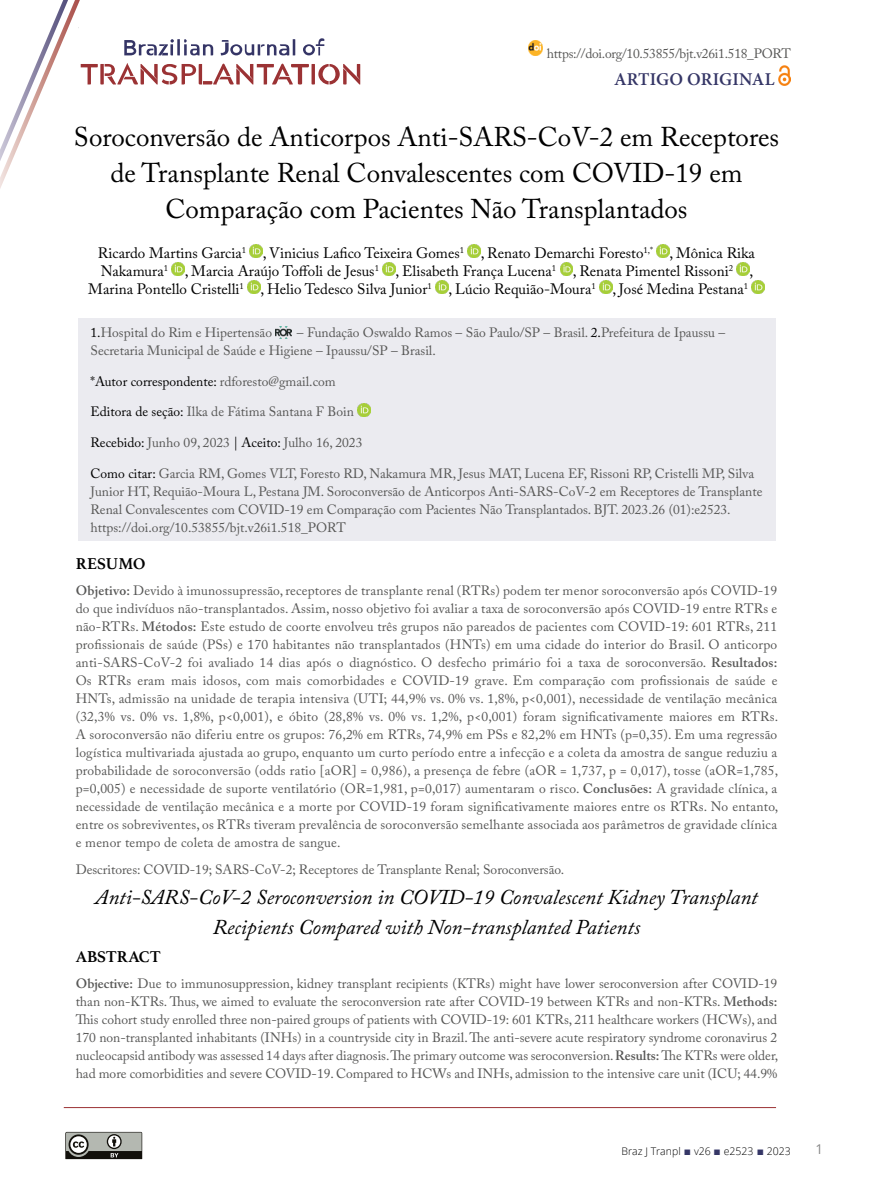
<style>
.page{position:relative;width:893px;height:1191px;background:#fff}
.page>*{position:absolute;margin:0;border:0;box-sizing:border-box;transform-origin:0 0}
.t1{font:27px/36px "Adobe Caslon Pro";color:#000;text-align:center}
.t2{font:italic 21px/30px "Adobe Caslon Pro";color:#000;text-align:center}
.t3{font:600 18px "Minion Pro";letter-spacing:.01em;color:#353666}
.t4{font:700 16.5px "Athelas";color:#000}
.t5{font:15px "Adobe Caslon Pro";color:#000}
.t6{font:13.5px/18px "Adobe Caslon Pro";color:#575756}
.t7{font:13.5px "Adobe Caslon Pro";letter-spacing:-.02em;color:#575756}
.t8{font:13.5px "Adobe Caslon Pro";color:#000}
.t9{font:13.5px "Open Sans";color:#878787}
.t10{font:300 10.5px "Open Sans";color:#000}
.s1{color:#000}
.s2{color:#575756}
.s3{font-weight:600}
.s4{font-family:"Times New Roman";font-weight:400;font-size:12px;color:#353666}
</style>
<div class="page">
<svg style="left:250px;top:245px;width:13px;height:13px"></svg>
<svg style="left:468px;top:245px;width:13px;height:13px"></svg>
<svg style="left:657px;top:245px;width:12px;height:13px"></svg>
<svg style="left:172px;top:263px;width:13px;height:13px"></svg>
<svg style="left:383px;top:263px;width:13px;height:13px"></svg>
<svg style="left:560px;top:263px;width:13px;height:13px"></svg>
<svg style="left:248px;top:281px;width:13px;height:13px"></svg>
<svg style="left:436px;top:281px;width:12px;height:13px"></svg>
<svg style="left:600px;top:281px;width:12px;height:13px"></svg>
<svg style="left:737px;top:263px;width:28px;height:31px"></svg>
<div style="left:78px;top:318px;width:697px;height:222px;background:#ebebf0"></div>
<img style="left:275px;top:326px;width:17px;height:12px">
<svg style="left:357px;top:404px;width:13px;height:12px"></svg>
<svg style="left:0;top:0;width:360px;height:188px"></svg>
<img style="left:528px;top:41px;width:15px;height:14px">
<img style="left:778px;top:66px;width:12px;height:19px">
<hr style="left:64px;top:1107px;width:712px;height:1px;background:#9b3134">
<svg style="left:65px;top:1131px;width:78px;height:28px;background:#858681"></svg>
<p class="t7" style="left:547px;top:46px;width:245px">https://doi.org/10.53855/bjt.v26i1.518_PORT</p>
<h3 class="t3" style="left:614px;top:67px;width:162px">ARTIGO ORIGINAL</h3>
<h1 class="t1" style="left:74px;top:119px;width:707px">Soroconversão de Anticorpos Anti-SARS-CoV-2 em Receptores de Transplante Renal Convalescentes com COVID-19 em<br>Comparação com Pacientes Não Transplantados</h1>
<p class="t5" style="left:98px;top:244px;width:658px">Ricardo Martins Garcia<sup>1</sup> , Vinicius Lafico Teixeira Gomes<sup>1</sup> , Renato Demarchi Foresto<sup>1,*</sup> , Mônica Rika</p>
<p class="t5" style="left:101px;top:262px;width:654px">Nakamura<sup>1</sup> , Marcia Araújo Toffoli de Jesus<sup>1</sup> , Elisabeth França Lucena<sup>1</sup> , Renata Pimentel Rissoni<sup>2</sup> ,</p>
<p class="t5" style="left:88px;top:280px;width:661px">Marina Pontello Cristelli<sup>1</sup> , Helio Tedesco Silva Junior<sup>1</sup> , Lúcio Requião-Moura<sup>1</sup> , José Medina Pestana<sup>1</sup></p>
<p class="t6" style="left:91px;top:323px;width:183px"><span class="s1">1.</span>Hospital do Rim e Hipertensão</p>
<p class="t6" style="left:91px;top:323px;width:636px;text-indent:206px">– Fundação Oswaldo Ramos – São Paulo/SP – Brasil. <span class="s1">2.</span>Prefeitura de Ipaussu –<br>Secretaria Municipal de Saúde e Higiene – Ipaussu/SP – Brasil.</p>
<p class="t8" style="left:91px;top:373px;width:247px">*Autor correspondente: <span class="s2">rdforesto@gmail.com</span></p>
<p class="t6" style="left:91px;top:403px;width:265px"><span class="s1">Editora de seção:</span> Ilka de Fátima Santana F Boin</p>
<p class="t6" style="left:91px;top:433px;width:273px"><span class="s1">Recebido:</span> Junho 09, 2023 <span class="s1">| Aceito:</span> Julho 16, 2023</p>
<p class="t6" style="left:91px;top:464px;width:673px"><span class="s1">Como citar:</span> Garcia RM, Gomes VLT, Foresto RD, Nakamura MR, Jesus MAT, Lucena EF, Rissoni RP, Cristelli MP, Silva Junior HT, Requião-Moura L, Pestana JM. Soroconversão de Anticorpos Anti-SARS-CoV-2 em Receptores de Transplante Renal Convalescentes com COVID-19 em Comparação com Pacientes Não Transplantados. BJT. 2023.26 (01):e2523. https://doi.org/10.53855/bjt.v26i1.518_PORT</p>
<p class="t4" style="left:76px;top:550px;width:71px">RESUMO</p>
<p class="t6" style="left:76px;top:581px;width:704px;text-align:justify"><span class="s3">Objetivo:</span> Devido à imunossupressão, receptores de transplante renal (RTRs) podem ter menor soroconversão após COVID-19 do que indivíduos não-transplantados. Assim, nosso objetivo foi avaliar a taxa de soroconversão após COVID-19 entre RTRs e não-RTRs. <span class="s3">Métodos:</span> Este estudo de coorte envolveu três grupos não pareados de pacientes com COVID-19: 601 RTRs, 211 profissionais de saúde (PSs) e 170 habitantes não transplantados (HNTs) em uma cidade do interior do Brasil. O anticorpo anti-SARS-CoV-2 foi avaliado 14 dias após o diagnóstico. O desfecho primário foi a taxa de soroconversão. <span class="s3">Resultados:<br></span>Os RTRs eram mais idosos, com mais comorbidades e COVID-19 grave. Em comparação com profissionais de saúde e HNTs, admissão na unidade de terapia intensiva (UTI; 44,9% vs. 0% vs. 1,8%, p&lt;0,001), necessidade de ventilação mecânica (32,3% vs. 0% vs. 1,8%, p&lt;0,001), e óbito (28,8% vs. 0% vs. 1,2%, p&lt;0,001) foram significativamente maiores em RTRs.<br>A soroconversão não diferiu entre os grupos: 76,2% em RTRs, 74,9% em PSs e 82,2% em HNTs (p=0,35). Em uma regressão logística multivariada ajustada ao grupo, enquanto um curto período entre a infecção e a coleta da amostra de sangue reduziu a probabilidade de soroconversão (odds ratio [aOR] = 0,986), a presença de febre (aOR = 1,737, p = 0,017), tosse (aOR=1,785, p=0,005) e necessidade de suporte ventilatório (OR=1,981, p=0,017) aumentaram o risco. <span class="s3">Conclusões:</span> A gravidade clínica, a necessidade de ventilação mecânica e a morte por COVID-19 foram significativamente maiores entre os RTRs. No entanto, entre os sobreviventes, os RTRs tiveram prevalência de soroconversão semelhante associada aos parâmetros de gravidade clínica e menor tempo de coleta de amostra de sangue.</p>
<p class="t6" style="left:76px;top:860px;width:490px">Descritores: COVID-19; SARS-CoV-2; Receptores de Transplante Renal; Soroconversão.</p>
<h2 class="t2" style="left:95px;top:881px;width:664px">Anti-SARS-CoV-2 Seroconversion in COVID-19 Convalescent Kidney Transplant<br>Recipients Compared with Non-transplanted Patients</h2>
<p class="t4" style="left:76px;top:943px;width:87px">ABSTRACT</p>
<p class="t6" style="left:76px;top:974px;width:704px;text-align:justify"><span class="s3">Objective:</span> Due to immunosuppression, kidney transplant recipients (KTRs) might have lower seroconversion after COVID-19 than non-KTRs. Thus, we aimed to evaluate the seroconversion rate after COVID-19 between KTRs and non-KTRs. <span class="s3">Methods:<br></span>This cohort study enrolled three non-paired groups of patients with COVID-19: 601 KTRs, 211 healthcare workers (HCWs), and 170 non-transplanted inhabitants (INHs) in a countryside city in Brazil. The anti-severe acute respiratory syndrome coronavirus 2 nucleocapsid antibody was assessed 14 days after diagnosis. The primary outcome was seroconversion. <span class="s3">Results:</span> The KTRs were older, had more comorbidities and severe COVID-19. Compared to HCWs and INHs, admission to the intensive care unit (ICU; 44.9%</p>
<p class="t10" style="left:622px;top:1144px;width:171px">Braz J Tranpl <span class="s4">■</span> v26 <span class="s4">■</span> e2523 <span class="s4">■</span> 2023</p>
<p class="t9" style="left:816px;top:1139px;width:9px">1</p>
</div>
